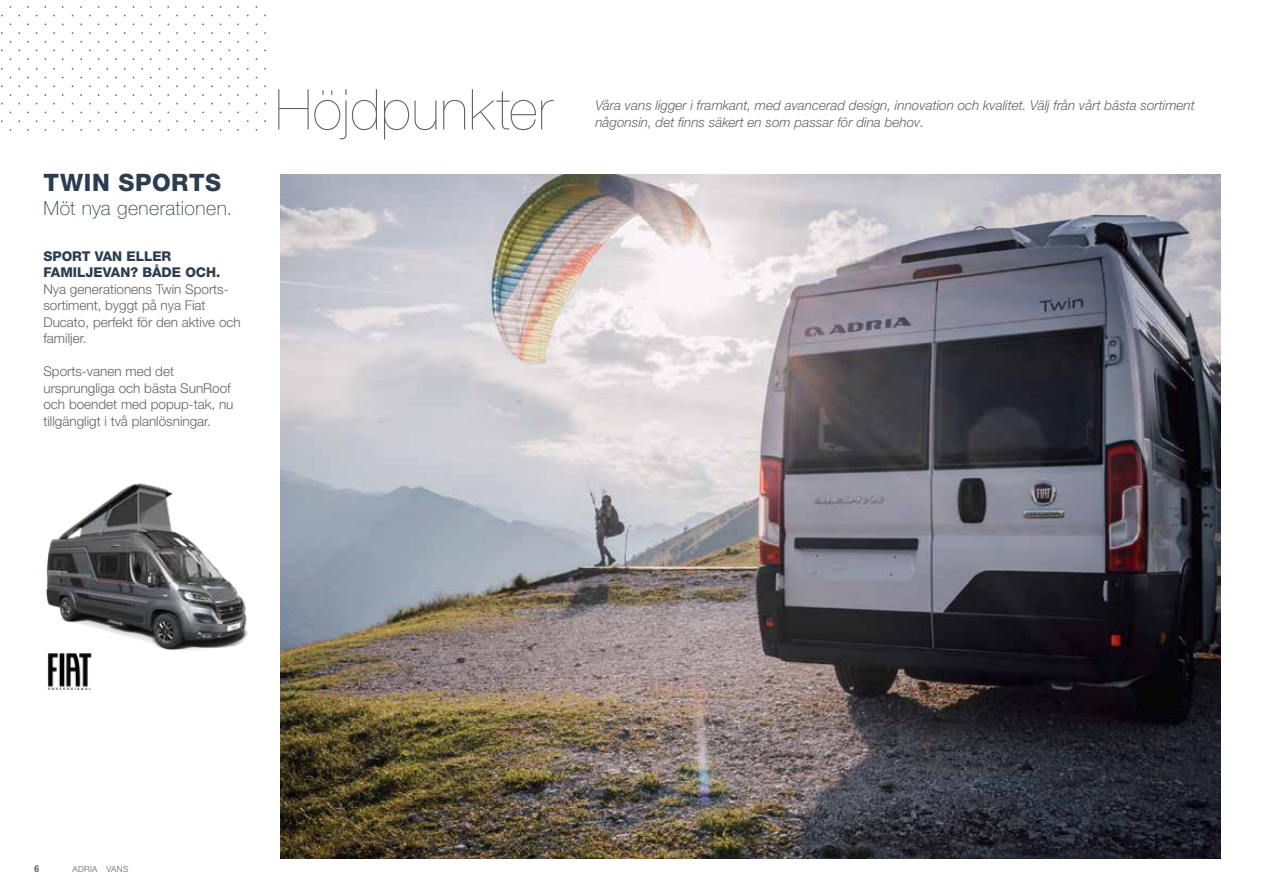
<style>
.page{position:relative;width:1263px;height:893px;background:#fff}
.page>*{position:absolute;margin:0;border:0;box-sizing:border-box;transform-origin:0 0}
.t1{font:200 56.25px "Helvetica Neue LT Pro";letter-spacing:.01em;color:#646363}
.t2{font:800 24px "Helvetica Neue LT Pro";letter-spacing:.025em;color:#2b3d4f}
.t3{font:100 19.5px "Helvetica Neue LT Pro";letter-spacing:.02em;color:#2b3d4f}
.t4{font:300 13.5px/16.5px "Helvetica Neue LT Pro";color:#646363}
.t5{font:italic 300 13.5px/16.5px "Helvetica Neue LT Pro";color:#646363}
.t6{font:800 13.5px/16.5px "Helvetica Neue LT Pro";color:#2b3d4f}
.t7{font:700 condensed 9.45px "Helvetica Neue LT Pro";color:#646363}
.t8{font:300 8.4px "Helvetica Neue LT Pro";letter-spacing:.03em;color:#646363}
</style>
<div class="page">
<img style="left:45px;top:483px;width:203px;height:190px">
<img style="left:48px;top:653px;width:43px;height:37px">
<img style="left:281px;top:174px;width:939px;height:685px">
<h2 class="t2" style="left:43px;top:169px;width:179px">TWIN SPORTS</h2>
<h3 class="t3" style="left:43px;top:197px;width:190px">Möt nya generationen.</h3>
<p class="t6" style="left:43px;top:248px;width:178px">SPORT VAN ELLER<br>FAMILJEVAN? BÅDE OCH.</p>
<p class="t4" style="left:43px;top:281px;width:199px">Nya generationens Twin Sports&shy;sortiment, byggt på nya Fiat<br>Ducato, perfekt för den aktive och familjer.</p>
<p class="t4" style="left:43px;top:363px;width:192px">Sports-vanen med det ursprungliga och bästa SunRoof och boendet med popup-tak, nu tillgängligt i två planlösningar.</p>
<h1 class="t1" style="left:275px;top:77px;width:279px">Höjdpunkter</h1>
<p class="t5" style="left:595px;top:97px;width:601px">Våra vans ligger i framkant, med avancerad design, innovation och kvalitet. Välj från vårt bästa sortiment någonsin, det finns säkert en som passar för dina behov.</p>
<p class="t7" style="left:34px;top:863px;width:6px">6</p>
<p class="t8" style="left:73px;top:864px;width:57px">ADRIA VANS</p>
</div>
